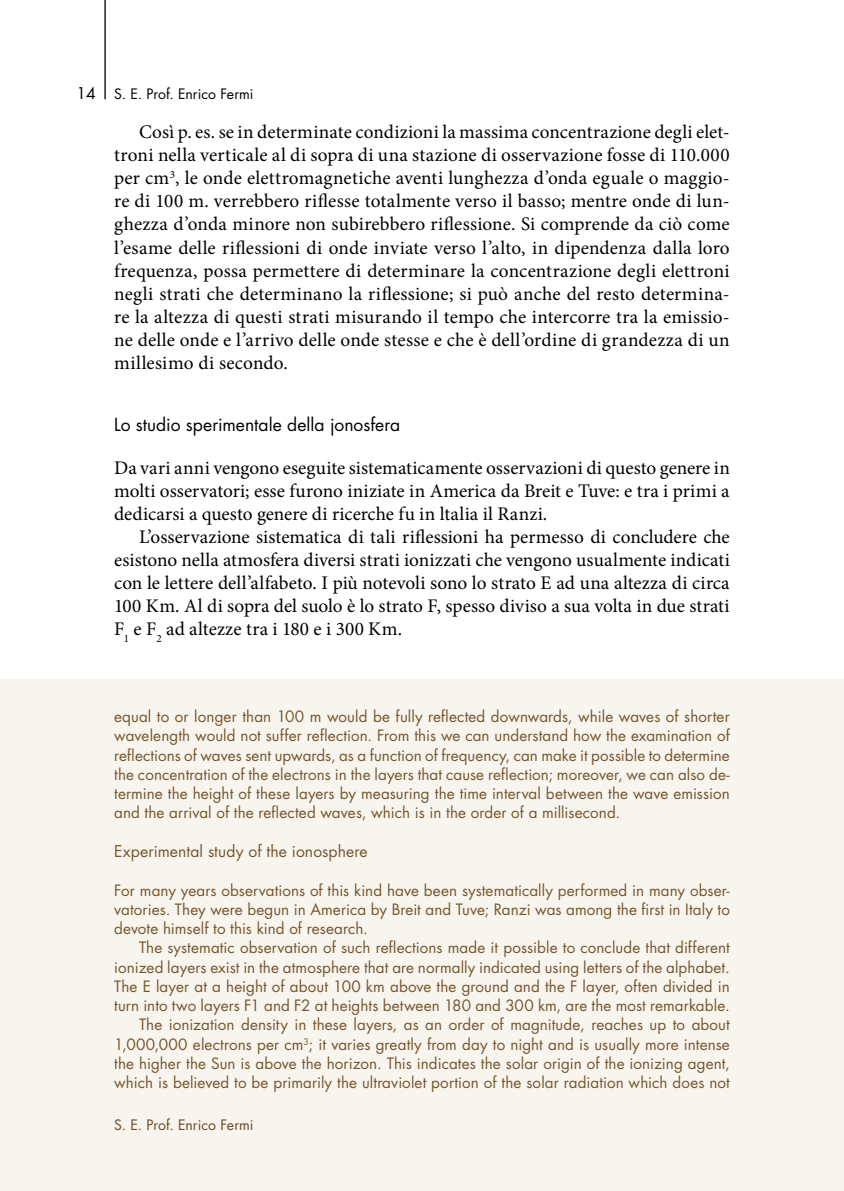
<style>
.page{position:relative;width:844px;height:1191px;background:#fff}
.page>*{position:absolute;margin:0;border:0;box-sizing:border-box;transform-origin:0 0}
.t1{font:19.25px/23.1px "Minion Pro";letter-spacing:.01em;color:#000;text-align:justify}
.t2{font:17.5px "Futura Std";color:#000}
.t3{font:15.75px "Futura Std";letter-spacing:.005em;color:#75562d}
.t4{font:15.75px "Futura Std";color:#000}
.t5{font:15.22px/19.2px "Futura Std";letter-spacing:.005em;color:#75562d;text-align:justify}
.t6{font:14px "Futura Std";letter-spacing:.005em;color:#000}
.t7{font:14px "Futura Std";letter-spacing:.005em;color:#684a21}
</style>
<div class="page">
<div style="left:0;top:680px;width:843px;height:511px;background:#f8f5ef"></div>
<hr style="left:104px;top:0;width:2px;height:99px;background:#000">
<p class="t4" style="left:76px;top:83px;width:21px">14</p>
<p class="t6" style="left:114px;top:85px;width:141px">S. E. Prof. Enrico Fermi</p>
<p class="t1" style="left:114px;top:120px;width:617px;text-indent:25px">Così p. es. se in determinate condizioni la massima concentrazione degli elet&shy;troni nella verticale al di sopra di una stazione di osservazione fosse di 110.000 per cm<sup>3</sup>, le onde elettromagnetiche aventi lunghezza d’onda eguale o maggio&shy;re di 100 m. verrebbero riflesse totalmente verso il basso; mentre onde di lun&shy;ghezza d’onda minore non subirebbero riflessione. Si comprende da ciò come l’esame delle riflessioni di onde inviate verso l’alto, in dipendenza dalla loro frequenza, possa permettere di determinare la concentrazione degli elettroni negli strati che determinano la riflessione; si può anche del resto determina&shy;re la altezza di questi strati misurando il tempo che intercorre tra la emissio&shy;ne delle onde e l’arrivo delle onde stesse e che è dell’ordine di grandezza di un millesimo di secondo.</p>
<p class="t2" style="left:114px;top:413px;width:287px">Lo studio sperimentale della jonosfera</p>
<p class="t1" style="left:114px;top:456px;width:617px">Da vari anni vengono eseguite sistematicamente osservazioni di questo genere in molti osservatori; esse furono iniziate in America da Breit e Tuve: e tra i primi a dedicarsi a questo genere di ricerche fu in ltalia il Ranzi.</p>
<p class="t1" style="left:114px;top:525px;width:617px;text-indent:25px">L’osservazione sistematica di tali riflessioni ha permesso di concludere che esistono nella atmosfera diversi strati ionizzati che vengono usualmente indicati con le lettere dell’alfabeto. I più notevoli sono lo strato E ad una altezza di circa 100 Km. Al di sopra del suolo è lo strato F, spesso diviso a sua volta in due strati F<sub>1</sub> e F<sub>2</sub> ad altezze tra i 180 e i 300 Km.</p>
<p class="t5" style="left:114px;top:707px;width:617px">equal to or longer than 100 m would be fully reflected downwards, while waves of shorter wavelength would not suffer reflection. From this we can understand how the examination of reflections of waves sent upwards, as a function of frequency, can make it possible to determine the concentration of the electrons in the layers that cause reflection; moreover, we can also de&shy;termine the height of these layers by measuring the time interval between the wave emission and the arrival of the reflected waves, which is in the order of a millisecond.</p>
<p class="t3" style="left:114px;top:841px;width:255px">Experimental study of the ionosphere</p>
<p class="t5" style="left:114px;top:880px;width:617px">For many years observations of this kind have been systematically performed in many obser&shy;vatories. They were begun in America by Breit and Tuve; Ranzi was among the first in Italy to devote himself to this kind of research.</p>
<p class="t5" style="left:114px;top:938px;width:617px;text-align:right">The systematic observation of such reflections made it possible to conclude that different ionized layers exist in the atmosphere that are normally indicated using letters of the alphabet.<br>The E layer at a height of about 100 km above the ground and the F layer, often divided in turn into two layers F1 and F2 at heights between 180 and 300 km, are the most remarkable.<br>The ionization density in these layers, as an order of magnitude, reaches up to about 1,000,000 electrons per cm<sup>3</sup>; it varies greatly from day to night and is usually more intense the higher the Sun is above the horizon. This indicates the solar origin of the ionizing agent, which is believed to be primarily the ultraviolet portion of the solar radiation which does not</p>
<p class="t7" style="left:114px;top:1116px;width:141px">S. E. Prof. Enrico Fermi</p>
</div>
